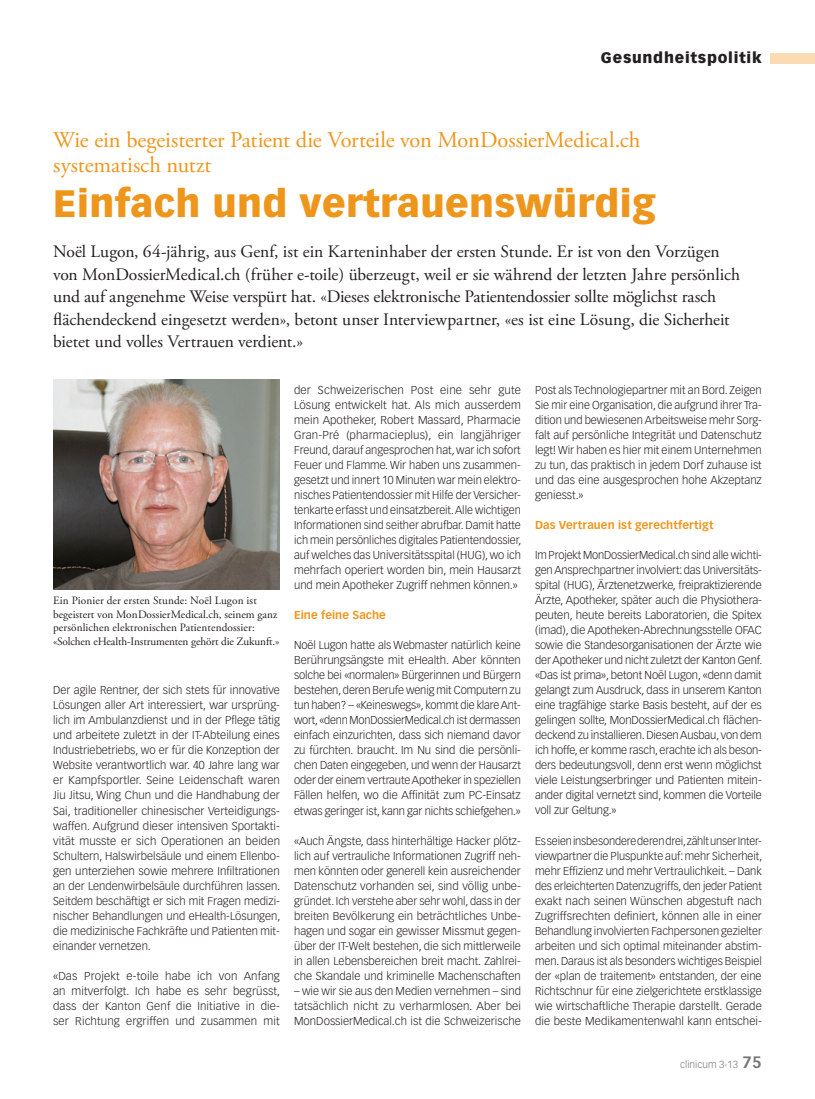
<style>
.page{position:relative;width:815px;height:1099px;background:#fff}
.page>*{position:absolute;margin:0;border:0;box-sizing:border-box;transform-origin:0 0}
.t1{font:900 37.5px "Vectora LT Std";letter-spacing:.01em;color:#ee961c}
.t2{font:22.5px/25px "Adobe Garamond Pro";letter-spacing:-.01em;color:#ee961c}
.t3{font:17.5px/22.5px "Adobe Garamond Pro";letter-spacing:-.005em;color:#231f20}
.t4{font:900 15px "Vectora LT Std";letter-spacing:.05em;color:#231f20}
.t5{font:300 11.25px/15px "Vectora LT Std";color:#231f20;text-align:justify}
.t6{font:11.25px/13.5px "Adobe Garamond Pro";color:#231f20}
.t7{font:700 11.25px "Vectora LT Std";letter-spacing:.005em;color:#ee961c}
.t8{font:300 10px "Vectora LH";color:#76787b}
.s1{font-weight:700;font-size:16.25px}
</style>
<div class="page">
<div style="left:770px;top:53px;width:45px;height:10px;background:#fbdbb3"></div>
<img style="left:53px;top:379px;width:227px;height:210px">
<h3 class="t4" style="left:601px;top:49px;width:162px">Gesundheitspolitik</h3>
<h2 class="t2" style="left:53px;top:128px;width:589px">Wie ein begeisterter Patient die Vorteile von MonDossierMedical.ch systematisch nutzt</h2>
<h1 class="t1" style="left:53px;top:180px;width:604px">Einfach und vertrauenswürdig</h1>
<p class="t3" style="left:53px;top:241px;width:689px">Noël Lugon, 64-jährig, aus Genf, ist ein Karteninhaber der ersten Stunde. Er ist von den Vorzügen von MonDossierMedical.ch (früher e-toile) überzeugt, weil er sie während der letzten Jahre persönlich und auf angenehme Weise verspürt hat. «Dieses elektronische Patientendossier sollte möglichst rasch flächendeckend eingesetzt werden», betont unser Interviewpartner, «es ist eine Lösung, die Sicherheit bietet und volles Vertrauen verdient.»</p>
<p class="t5" style="left:535px;top:383px;width:228px">Post als Technologiepartner mit an Bord. Zeigen Sie mir eine Organisation, die aufgrund ihrer Tra&shy;dition und bewiesenen Arbeitsweise mehr Sorg&shy;falt auf persönliche Integrität und Datenschutz legt! Wir haben es hier mit einem Unternehmen zu tun, das praktisch in jedem Dorf zuhause ist und das eine ausgesprochen hohe Akzeptanz geniesst.»</p>
<p class="t7" style="left:535px;top:518px;width:180px">Das Vertrauen ist gerechtfertigt</p>
<p class="t5" style="left:535px;top:548px;width:229px">Im Projekt MonDossierMedical.ch sind alle wichti&shy;gen Ansprechpartner involviert: das Universitäts&shy;spital (HUG), Ärztenetzwerke, freipraktizierende Ärzte, Apotheker, später auch die Physiothera&shy;peuten, heute bereits Laboratorien, die Spitex (imad), die Apotheken-Abrechnungsstelle OFAC sowie die Standesorganisationen der Ärzte wie der Apotheker und nicht zuletzt der Kanton Genf. «Das ist prima», betont Noël Lugon, «denn damit gelangt zum Ausdruck, dass in unserem Kanton eine tragfähige starke Basis besteht, auf der es gelingen sollte, MonDossierMedical.ch flächen&shy;deckend zu installieren. Diesen Ausbau, von dem ich hoffe, er komme rasch, erachte ich als beson&shy;ders bedeutungsvoll, denn erst wenn möglichst viele Leistungserbringer und Patienten mitein&shy;ander digital vernetzt sind, kommen die Vorteile voll zur Geltung.»</p>
<p class="t5" style="left:535px;top:833px;width:229px">Es seien insbesondere deren drei, zählt unser Inter&shy;viewpartner die Pluspunkte auf: mehr Sicherheit, mehr Effizienz und mehr Vertraulichkeit. – Dank des erleichterten Datenzugriffs, den jeder Patient exakt nach seinen Wünschen abgestuft nach Zugriffsrechten definiert, können alle in einer Behandlung involvierten Fachpersonen gezielter arbeiten und sich optimal miteinander abstim&shy;men. Daraus ist als besonders wichtiges Beispiel der «plan de traitement» entstanden, der eine Richtschnur für eine zielgerichtete erstklassige wie wirtschaftliche Therapie darstellt. Gerade die beste Medikamentenwahl kann entschei-</p>
<p class="t5" style="left:294px;top:383px;width:229px">der Schweizerischen Post eine sehr gute Lösung entwickelt hat. Als mich ausserdem mein Apotheker, Robert Massard, Pharmacie Gran-Pré (pharmacieplus), ein langjähriger Freund, darauf angesprochen hat, war ich sofort Feuer und Flamme. Wir haben uns zusammen&shy;gesetzt und innert 10 Minuten war mein elektro&shy;nisches Patientendossier mit Hilfe der Versicher&shy;tenkarte erfasst und einsatzbereit. Alle wichtigen Informationen sind seither abrufbar. Damit hatte ich mein persönliches digitales Patientendossier, auf welches das Universitätsspital (HUG), wo ich mehrfach operiert worden bin, mein Hausarzt und mein Apotheker Zugriff nehmen können.»</p>
<p class="t7" style="left:294px;top:608px;width:93px">Eine feine Sache</p>
<p class="t5" style="left:294px;top:638px;width:228px">Noël Lugon hatte als Webmaster natürlich keine Berührungsängste mit eHealth. Aber könnten solche bei «normalen» Bürgerinnen und Bürgern bestehen, deren Berufe wenig mit Computern zu tun haben? – «Keineswegs», kommt die klare Ant&shy;wort, «denn MonDossierMedical.ch ist dermassen einfach einzurichten, dass sich niemand davor zu fürchten. braucht. Im Nu sind die persönli&shy;chen Daten eingegeben, und wenn der Hausarzt oder der einem vertraute Apotheker in speziellen Fällen helfen, wo die Affinität zum PC-Einsatz etwas geringer ist, kann gar nichts schiefgehen.»</p>
<p class="t5" style="left:294px;top:833px;width:228px">«Auch Ängste, dass hinterhältige Hacker plötz&shy;lich auf vertrauliche Informationen Zugriff neh&shy;men könnten oder generell kein ausreichender Datenschutz vorhanden sei, sind völlig unbe&shy;gründet. Ich verstehe aber sehr wohl, dass in der breiten Bevölkerung ein beträchtliches Unbe&shy;hagen und sogar ein gewisser Missmut gegen&shy;über der IT-Welt bestehen, die sich mittlerweile in allen Lebensbereichen breit macht. Zahlrei&shy;che Skandale und kriminelle Machenschaften</p>
<p class="t5" style="left:294px;top:983px;width:228px">– wie wir sie aus den Medien vernehmen – sind tatsächlich nicht zu verharmlosen. Aber bei MonDossierMedical.ch ist die Schweizerische</p>
<p class="t6" style="left:53px;top:594px;width:228px">Ein Pionier der ersten Stunde: Noël Lugon ist begeistert von MonDossierMedical.ch, seinem ganz persönlichen elektronischen Patientendossier: «Solchen eHealth-Instrumenten gehört die Zukunft.»</p>
<p class="t5" style="left:53px;top:683px;width:229px;text-align:left">Der agile Rentner, der sich stets für innovative Lösungen aller Art interessiert, war ursprüng&shy;lich im Ambulanzdienst und in der Pflege tätig und arbeitete zuletzt in der IT-Abteilung eines Industriebetriebs, wo er für die Konzeption der Website verantwortlich war. 40 Jahre lang war er Kampfsportler. Seine Leidenschaft waren Jiu Jitsu, Wing Chun und die Handhabung der Sai, traditioneller chinesischer Verteidigungs&shy;waffen. Aufgrund dieser intensiven Sportakti&shy;vität musste er sich Operationen an beiden Schultern, Halswirbelsäule und einem Ellenbo&shy;gen unterziehen sowie mehrere Infiltrationen an der Lendenwirbelsäule durchführen lassen.<br>Seitdem beschäftigt er sich mit Fragen medizi&shy;nischer Behandlungen und eHealth-Lösungen, die medizinische Fachkräfte und Patienten mit&shy;einander vernetzen.</p>
<p class="t5" style="left:53px;top:968px;width:229px">«Das Projekt e-toile habe ich von Anfang an mitverfolgt. Ich habe es sehr begrüsst, dass der Kanton Genf die Initiative in die&shy;ser Richtung ergriffen und zusammen mit</p>
<p class="t8" style="left:680px;top:1058px;width:83px">clinicum 3-13 <span class="s1">75</span></p>
</div>
